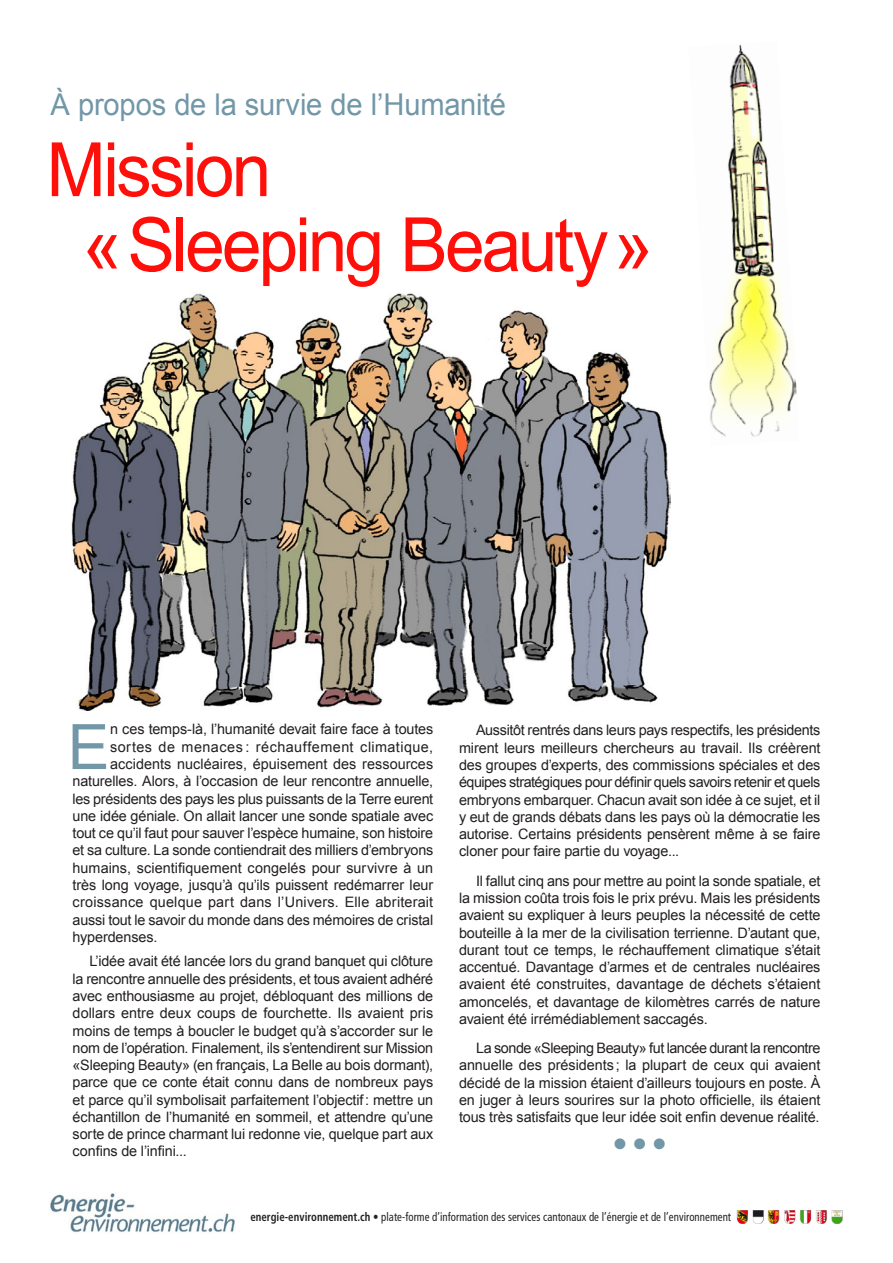
<style>
.page{position:relative;width:893px;height:1263px;background:#fff}
.page>*{position:absolute;margin:0;border:0;box-sizing:border-box;transform-origin:0 0}
.t1{font:75px/75px "Arial";letter-spacing:-.04em;color:#ff0f09;scale:.95 1}
.t2{font:62.7px "Arial";color:#7197a8}
.t3{font:30px "Arial";letter-spacing:-.01em;color:#7197a8}
.t4{font:15px "Zapf Dingbats ITC";color:#7197a8}
.t5{font:14.4px/17.2px "Arial";letter-spacing:-.01em;color:#231f20;text-align:justify}
.t6{font:14.4px "Arial";letter-spacing:.015em;color:#231f20}
.t7{font:14.4px "Arial";letter-spacing:.03em;color:#231f20}
.t8{font:condensed 12px "Frutiger";letter-spacing:.005em;color:#231f20;scale:.9 1}
.s1{font-weight:700}
</style>
<div class="page">
<img style="left:736px;top:1210px;width:106px;height:13px">
<img style="left:50px;top:1193px;width:185px;height:40px">
<img style="left:72px;top:293px;width:598px;height:417px">
<img style="left:709px;top:44px;width:88px;height:393px">
<h3 class="t3" style="left:51px;top:85px;width:457px">À propos de la survie de l’Humanité</h3>
<h1 class="t1" style="left:83px;top:133px;width:602px;text-indent:-36px">Mission<br>«Sleeping Beauty»</h1>
<h2 class="t2" style="left:68px;top:706px;width:43px">E</h2>
<p class="t5" style="left:110px;top:721px;width:325px">n ces temps-là, l’humanité devait faire face à toutes</p>
<p class="t7" style="left:110px;top:737px;width:325px">sortes de menaces : réchauffement climatique,</p>
<p class="t5" style="left:110px;top:755px;width:325px">accidents nucléaires, épuisement des ressources</p>
<p class="t5" style="left:73px;top:773px;width:362px">naturelles. Alors, à l’occasion de leur rencontre annuelle,</p>
<p class="t5" style="left:73px;top:790px;width:362px">les présidents des pays les plus puissants de la Terre eurent</p>
<p class="t5" style="left:73px;top:807px;width:362px">une idée géniale. On allait lancer une sonde spatiale avec</p>
<p class="t5" style="left:73px;top:825px;width:362px">tout ce qu’il faut pour sauver l’espèce humaine, son histoire</p>
<p class="t5" style="left:73px;top:842px;width:362px">et sa culture. La sonde contiendrait des milliers d’embryons</p>
<p class="t5" style="left:73px;top:859px;width:362px">humains, scientifiquement congelés pour survivre à un</p>
<p class="t5" style="left:73px;top:876px;width:362px">très long voyage, jusqu’à qu’ils puissent redémarrer leur</p>
<p class="t6" style="left:73px;top:893px;width:362px">croissance quelque part dans l’Univers. Elle abriterait</p>
<p class="t5" style="left:73px;top:911px;width:362px">aussi tout le savoir du monde dans des mémoires de cristal</p>
<p class="t5" style="left:73px;top:928px;width:86px">hyperdenses.</p>
<p class="t5" style="left:73px;top:953px;width:362px;text-indent:17px">L’idée avait été lancée lors du grand banquet qui clôture la rencontre annuelle des présidents, et tous avaient adhéré avec enthousiasme au projet, débloquant des millions de dollars entre deux coups de fourchette. Ils avaient pris moins de temps à boucler le budget qu’à s’accorder sur le nom de l’opération. Finalement, ils s’entendirent sur Mission «Sleeping Beauty» (en français, La Belle au bois dormant), parce que ce conte était connu dans de nombreux pays et parce qu’il symbolisait parfaitement l’objectif: mettre un échantillon de l’humanité en sommeil, et attendre qu’une sorte de prince charmant lui redonne vie, quelque part aux confins de l’infini...</p>
<p class="t5" style="left:459px;top:722px;width:363px;text-indent:17px">Aussitôt rentrés dans leurs pays respectifs, les présidents mirent leurs meilleurs chercheurs au travail. Ils créèrent des groupes d’experts, des commissions spéciales et des équipes stratégiques pour définir quels savoirs retenir et quels embryons embarquer. Chacun avait son idée à ce sujet, et il y eut de grands débats dans les pays où la démocratie les autorise. Certains présidents pensèrent même à se faire cloner pour faire partie du voyage...</p>
<p class="t5" style="left:459px;top:872px;width:363px;text-indent:17px">Il fallut cinq ans pour mettre au point la sonde spatiale, et la mission coûta trois fois le prix prévu. Mais les présidents avaient su expliquer à leurs peuples la nécessité de cette bouteille à la mer de la civilisation terrienne. D’autant que, durant tout ce temps, le réchauffement climatique s’était accentué. Davantage d’armes et de centrales nucléaires avaient été construites, davantage de déchets s’étaient amoncelés, et davantage de kilomètres carrés de nature avaient été irrémédiablement saccagés.</p>
<p class="t5" style="left:459px;top:1039px;width:363px;text-indent:17px">La sonde «Sleeping Beauty» fut lancée durant la rencontre annuelle des présidents; la plupart de ceux qui avaient décidé de la mission étaient d’ailleurs toujours en poste. À en juger à leurs sourires sur la photo officielle, ils étaient tous très satisfaits que leur idée soit enfin devenue réalité.</p>
<p class="t4" style="left:614px;top:1136px;width:53px">● ● ●</p>
<p class="t8" style="left:250px;top:1210px;width:536px"><span class="s1">energie-environnement.ch</span> • plate-forme d’information des services cantonaux de l’énergie et de l’environnement</p>
</div>
